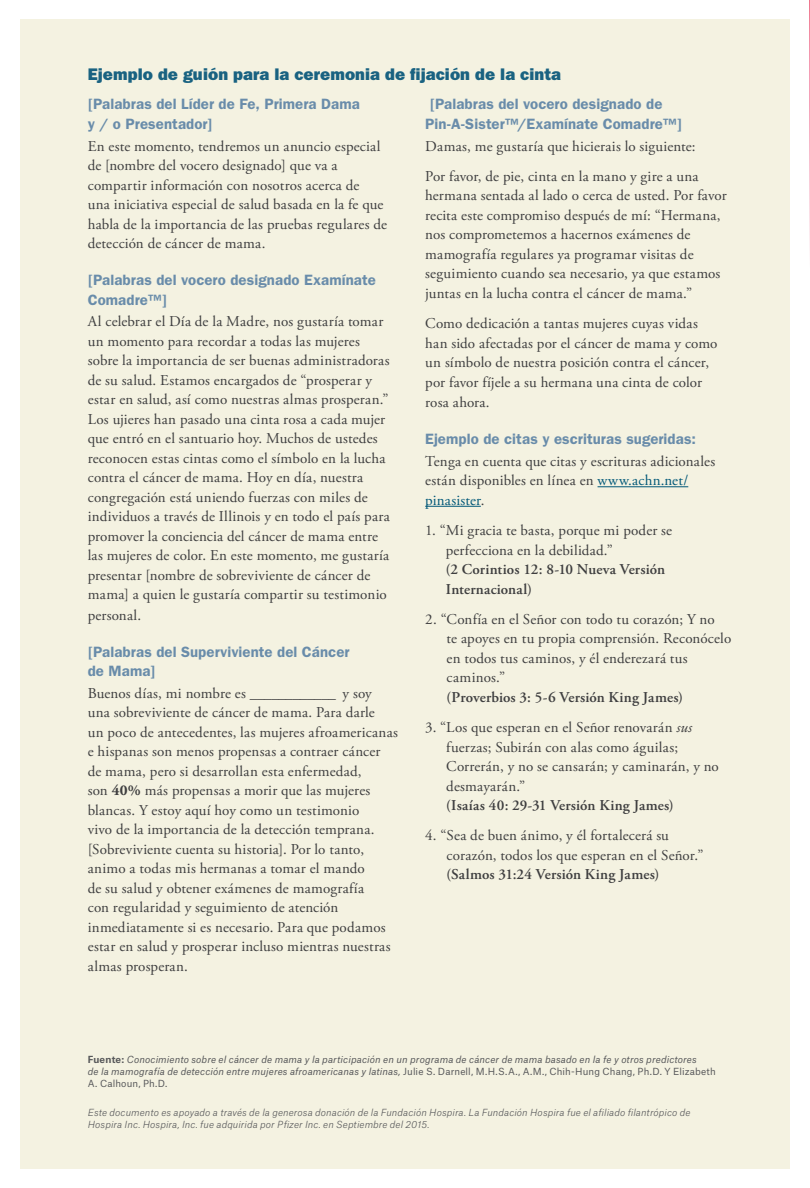
<style>
.page{position:relative;width:810px;height:1188px;background:#fff}
.page>*{position:absolute;margin:0;border:0;box-sizing:border-box;transform-origin:0 0}
.subhead_big{font:16.8px "ITC Franklin Gothic Std Hvy";letter-spacing:.005em;color:#196281}
.text2{font:15px/19.5px "Adobe Garamond Pro";letter-spacing:.01em;color:#3e3e3f}
.Subhead_small{font:600 15px/19.5px "ITC Franklin Gothic Std";letter-spacing:.005em;color:#698caa}
.Source{font:italic 9.3px/12px "Atlas Grotesk";letter-spacing:.015em;color:#57585a}
.Source-2{font:italic 300 9.3px/12px "Atlas Grotesk";letter-spacing:.015em;color:#57585a}
.s1{font-weight:700}
.s2{color:#015878}
.s3{font-weight:600}
.s4{font-style:italic}
.s5{font-weight:700;font-style:normal}
.s6{font-style:normal}
</style>
<div class="page">
<hr style="left:809px;top:0;width:1px;height:274px;background:#f387a5">
<svg style="left:809px;top:0;width:1px;height:104px"></svg>
<div style="left:20px;top:19px;width:770px;height:1150px;background:#f4f2e1"></div>
<hr style="left:0;top:997px;width:1px;height:191px;background:#f381a1">
<hr style="left:598px;top:486px;width:90px;height:1px;background:#015878">
<hr style="left:425px;top:506px;width:56px;height:1px;background:#015878">
<p class="subhead_big" style="left:88px;top:65px;width:475px">Ejemplo de guión para la ceremonia de fijación de la cinta</p>
<p class="Subhead_small" style="left:88px;top:94px;width:274px">[Palabras del Líder de Fe, Primera Dama y / o Presentador]</p>
<p class="text2" style="left:88px;top:137px;width:301px">En este momento, tendremos un anuncio especial de [nombre del vocero designado] que va a compartir información con nosotros acerca de<br>una iniciativa especial de salud basada en la fe que habla de la importancia de las pruebas regulares de detección de cáncer de mama.</p>
<p class="Subhead_small" style="left:88px;top:270px;width:290px">[Palabras del vocero designado Examínate<br>Comadre™]</p>
<p class="text2" style="left:88px;top:312px;width:304px">Al celebrar el Día de la Madre, nos gustaría tomar un momento para recordar a todas las mujeres sobre la importancia de ser buenas administradoras de su salud. Estamos encargados de “prosperar y estar en salud, así como nuestras almas prosperan.” Los ujieres han pasado una cinta rosa a cada mujer que entró en el santuario hoy. Muchos de ustedes reconocen estas cintas como el símbolo en la lucha contra el cáncer de mama. Hoy en día, nuestra congregación está uniendo fuerzas con miles de individuos a través de Illinois y en todo el país para promover la conciencia del cáncer de mama entre las mujeres de color. En este momento, me gustaría presentar [nombre de sobreviviente de cáncer de mama] a quien le gustaría compartir su testimonio personal.</p>
<p class="Subhead_small" style="left:88px;top:642px;width:263px">[Palabras del Superviviente del Cáncer de Mama]</p>
<p class="text2" style="left:88px;top:684px;width:312px">Buenos días, mi nombre es ____________ y soy<br>una sobreviviente de cáncer de mama. Para darle<br>un poco de antecedentes, las mujeres afroamericanas e hispanas son menos propensas a contraer cáncer<br>de mama, pero si desarrollan esta enfermedad,<br>son <span class="s1">40%</span> más propensas a morir que las mujeres blancas. Y estoy aquí hoy como un testimonio<br>vivo de la importancia de la detección temprana. [Sobreviviente cuenta su historia]. Por lo tanto, animo a todas mis hermanas a tomar el mando<br>de su salud y obtener exámenes de mamografía<br>con regularidad y seguimiento de atención inmediatamente si es necesario. Para que podamos estar en salud y prosperar incluso mientras nuestras almas prosperan.</p>
<p class="Subhead_small" style="left:425px;top:94px;width:259px;text-indent:4px">[Palabras del vocero designado de<br>Pin-A-Sister™/Examínate Comadre™]</p>
<p class="text2" style="left:425px;top:137px;width:272px">Damas, me gustaría que hicierais lo siguiente:</p>
<p class="text2" style="left:425px;top:167px;width:303px">Por favor, de pie, cinta en la mano y gire a una hermana sentada al lado o cerca de usted. Por favor recita este compromiso después de mí: “Hermana, nos comprometemos a hacernos exámenes de mamografía regulares ya programar visitas de seguimiento cuando sea necesario, ya que estamos juntas en la lucha contra el cáncer de mama.”</p>
<p class="text2" style="left:425px;top:314px;width:294px">Como dedicación a tantas mujeres cuyas vidas han sido afectadas por el cáncer de mama y como un símbolo de nuestra posición contra el cáncer, por favor fíjele a su hermana una cinta de color rosa ahora.</p>
<p class="Subhead_small" style="left:425px;top:429px;width:272px">Ejemplo de citas y escrituras sugeridas:</p>
<p class="text2" style="left:425px;top:452px;width:292px">Tenga en cuenta que citas y escrituras adicionales están disponibles en línea en <span class="s2">www.achn.net/ pinasister</span>.</p>
<p class="text2" style="left:446px;top:521px;width:228px;text-indent:-21px">1. “Mi gracia te basta, porque mi poder se perfecciona en la debilidad.”<br><span class="s3">(2 Corintios 12: 8-10 Nueva Versión<br>Internacional)</span></p>
<p class="text2" style="left:447px;top:610px;width:286px;text-indent:-21px">2. “Confía en el Señor con todo tu corazón; Y no<br>te apoyes en tu propia comprensión. Reconócelo en todos tus caminos, y él enderezará tus caminos.”<br><span class="s3">(Proverbios 3: 5-6 Versión King James)</span></p>
<p class="text2" style="left:446px;top:718px;width:274px;text-indent:-21px">3. “Los que esperan en el Señor renovarán <span class="s4">sus </span>fuerzas; Subirán con alas como águilas; Correrán, y no se cansarán; y caminarán, y no desmayarán.”<br><span class="s3">(Isaías 40: 29-31 Versión King James)</span></p>
<p class="text2" style="left:447px;top:827px;width:258px;text-indent:-21px">4. “Sea de buen ánimo, y él fortalecerá su corazón, todos los que esperan en el Señor.” <span class="s3">(Salmos 31:24 Versión King James)</span></p>
<p class="Source" style="left:88px;top:1053px;width:630px"><span class="s5">Fuente:</span> Conocimiento sobre el cáncer de mama y la participación en un programa de cáncer de mama basado en la fe y otros predictores<br>de la mamografía de detección entre mujeres afroamericanas y latinas, <span class="s6">Julie S. Darnell, M.H.S.A., A.M., Chih-Hung Chang, Ph.D. Y Elizabeth<br>A. Calhoun, Ph.D.</span></p>
<p class="Source-2" style="left:88px;top:1105px;width:604px">Este documento es apoyado a través de la generosa donación de la Fundación Hospira. La Fundación Hospira fue el afiliado filantrópico de<br>Hospira Inc. Hospira, Inc. fue adquirida por Pfizer Inc. en Septiembre del 2015.</p>
</div>
